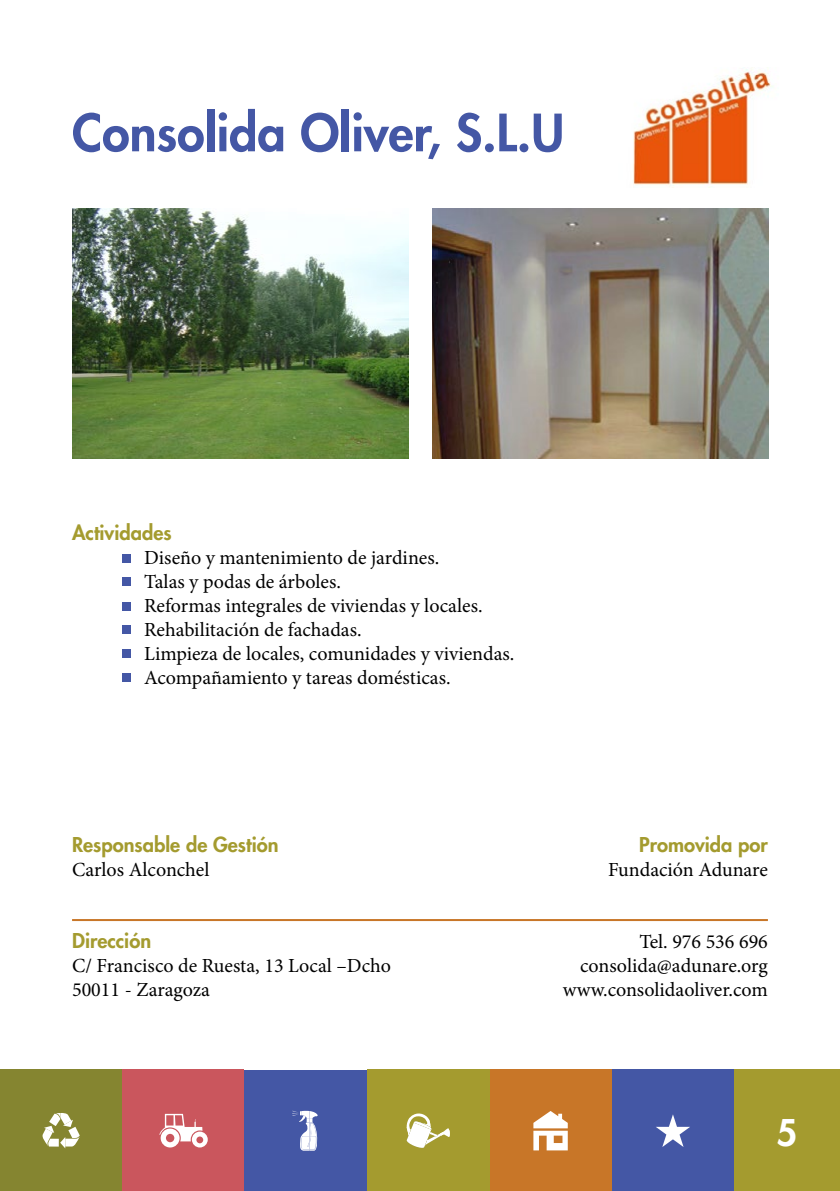
<style>
.page{position:relative;width:840px;height:1191px;background:#fff}
.page>*{position:absolute;margin:0;border:0;box-sizing:border-box;transform-origin:0 0}
.t1{font:800 50px "Futura";color:#4457a5}
.t2{font:800 36px "Futura";color:#fff}
.t3{font:20px/24px "Minion Pro";color:#000}
.t4{font:800 20px "Futura";color:#a49b2f}
</style>
<div class="page">
<div style="left:611px;top:1069px;width:122px;height:122px;background:#4457a5"></div>
<div style="left:489px;top:1069px;width:122px;height:122px;background:#c87628"></div>
<div style="left:0;top:1069px;width:122px;height:122px;background:#858530"></div>
<div style="left:122px;top:1069px;width:122px;height:122px;background:#ca565d"></div>
<div style="left:367px;top:1069px;width:122px;height:122px;background:#a49b2f"></div>
<svg style="left:406px;top:1113px;width:43px;height:35px"></svg>
<svg style="left:42px;top:1113px;width:38px;height:35px"></svg>
<svg style="left:159px;top:1113px;width:49px;height:34px"></svg>
<svg style="left:533px;top:1111px;width:34px;height:39px"></svg>
<div style="left:244px;top:1069px;width:123px;height:122px;background:#4457a5"></div>
<svg style="left:292px;top:1110px;width:26px;height:40px"></svg>
<svg style="left:656px;top:1114px;width:33px;height:33px"></svg>
<div style="left:733px;top:1069px;width:106px;height:122px;background:#a49b2f"></div>
<img style="left:633px;top:69px;width:140px;height:118px">
<img style="left:73px;top:209px;width:335px;height:249px">
<img style="left:432px;top:209px;width:335px;height:249px">
<div style="left:122px;top:554px;width:9px;height:8px;background:#4457a5"></div>
<div style="left:122px;top:577px;width:9px;height:8px;background:#4457a5"></div>
<div style="left:122px;top:625px;width:9px;height:8px;background:#4457a5"></div>
<div style="left:122px;top:649px;width:9px;height:9px;background:#4457a5"></div>
<div style="left:122px;top:673px;width:9px;height:9px;background:#4457a5"></div>
<div style="left:122px;top:602px;width:9px;height:8px;background:#4457a5"></div>
<hr style="left:72px;top:919px;width:695px;height:2px;background:#c87628">
<h1 class="t1" style="left:72px;top:101px;width:493px">Consolida Oliver, S.L.U</h1>
<p class="t4" style="left:72px;top:520px;width:101px">Actividades</p>
<p class="t3" style="left:144px;top:546px;width:371px">Diseño y mantenimiento de jardines.<br>Talas y podas de árboles.<br>Reformas integrales de viviendas y locales.<br>Rehabilitación de fachadas.<br>Limpieza de locales, comunidades y viviendas.<br>Acompañamiento y tareas domésticas.</p>
<p class="t4" style="left:72px;top:832px;width:208px">Responsable de Gestión</p>
<p class="t3" style="left:72px;top:858px;width:139px">Carlos Alconchel</p>
<p class="t4" style="left:72px;top:928px;width:80px">Dirección</p>
<p class="t3" style="left:72px;top:954px;width:320px">C/ Francisco de Ruesta, 13 Local –Dcho<br>50011 - Zaragoza</p>
<p class="t4" style="left:638px;top:832px;width:130px">Promovida por</p>
<p class="t3" style="left:607px;top:857px;width:161px">Fundación Adunare</p>
<p class="t3" style="left:562px;top:930px;width:206px;text-align:right">Tel. 976 536 696 consolida@adunare.org www.consolidaoliver.com</p>
<h2 class="t2" style="left:776px;top:1109px;width:22px">5</h2>
</div>
